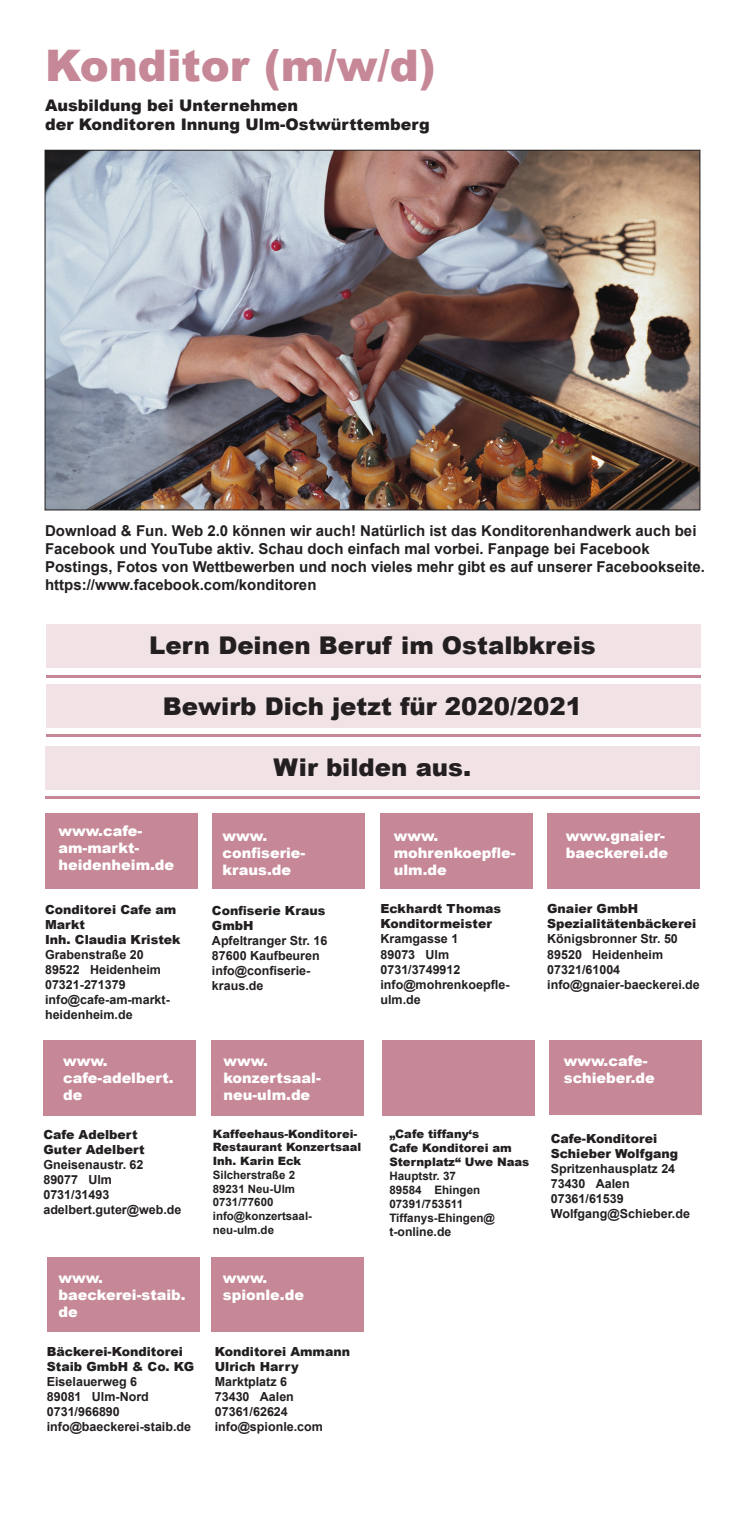
<style>
.page{position:relative;width:745px;height:1517px;background:#fff}
.page>*{position:absolute;margin:0;border:0;box-sizing:border-box;transform-origin:0 0}
.t1{font:900 43.5px "Arial";color:#c68897}
.t2{font:900 24.38px "Arial";color:#231f20}
.t3{font:900 16px "Arial";color:#231f20}
.t4{font:700 15px "Arial";color:#231f20}
.t5{font:900 14.5px/17.4px "Arial";color:#fff}
.t6{font:700 12.5px/15px "Arial";color:#231f20}
.t7{font:900 12.5px/15px "Arial";color:#231f20}
.t8{font:700 12.25px "Arial";color:#231f20}
.t9{font:700 11.62px/14px "Arial";color:#231f20}
.t10{font:900 11.62px/14px "Arial";color:#231f20}
.t11{font:700 11.5px "Arial";color:#231f20}
.t12{font:900 11.5px "Arial";color:#231f20}
</style>
<div class="page">
<div style="left:46px;top:624px;width:654px;height:44px;background:#f1e3e5"></div>
<div style="left:46px;top:684px;width:654px;height:44px;background:#f1e3e5"></div>
<div style="left:45px;top:813px;width:152px;height:75px;background:#c68897"></div>
<div style="left:212px;top:813px;width:153px;height:75px;background:#c68897"></div>
<div style="left:380px;top:813px;width:152px;height:75px;background:#c68897"></div>
<div style="left:547px;top:813px;width:152px;height:75px;background:#c68897"></div>
<hr style="left:46px;top:675px;width:654px;height:3px;background:#c68897">
<hr style="left:46px;top:734px;width:654px;height:3px;background:#c68897">
<div style="left:45px;top:745px;width:654px;height:44px;background:#f1e3e5"></div>
<hr style="left:45px;top:796px;width:654px;height:2px;background:#c68897">
<img style="left:47px;top:152px;width:650px;height:356px">
<div style="left:43px;top:1040px;width:153px;height:75px;background:#c68897"></div>
<div style="left:211px;top:1040px;width:152px;height:75px;background:#c68897"></div>
<div style="left:382px;top:1040px;width:152px;height:75px;background:#c68897"></div>
<div style="left:47px;top:1257px;width:152px;height:75px;background:#c68897"></div>
<div style="left:211px;top:1257px;width:152px;height:75px;background:#c68897"></div>
<div style="left:549px;top:1040px;width:152px;height:75px;background:#c68897"></div>
<p class="t1" style="left:45px;top:34px;width:392px">Konditor (m/w/d)</p>
<p class="t3" style="left:45px;top:94px;width:254px">Ausbildung bei Unternehmen</p>
<p class="t3" style="left:45px;top:113px;width:386px">der Konditoren Innung Ulm-Ostwürttemberg</p>
<p class="t4" style="left:45px;top:521px;width:652px">Download &amp; Fun. Web 2.0 können wir auch! Natürlich ist das Konditorenhandwerk auch bei</p>
<p class="t4" style="left:45px;top:539px;width:606px">Facebook und YouTube aktiv. Schau doch einfach mal vorbei. Fanpage bei Facebook</p>
<p class="t4" style="left:45px;top:557px;width:661px">Postings, Fotos von Wettbewerben und noch vieles mehr gibt es auf unserer Facebookseite.</p>
<p class="t4" style="left:45px;top:575px;width:273px">https://www.facebook.com/konditoren</p>
<p class="t2" style="left:149px;top:628px;width:447px">Lern Deinen Beruf im Ostalbkreis</p>
<p class="t2" style="left:163px;top:688px;width:420px">Bewirb Dich jetzt für 2020/2021</p>
<p class="t2" style="left:273px;top:750px;width:199px">Wir bilden aus.</p>
<p class="t5" style="left:58px;top:821px;width:85px">www.cafe-</p>
<p class="t5" style="left:58px;top:839px;width:82px">am-markt-</p>
<p class="t5" style="left:58px;top:856px;width:117px">heidenheim.de</p>
<p class="t7" style="left:45px;top:902px;width:133px">Conditorei Cafe am<br>Markt</p>
<p class="t7" style="left:45px;top:932px;width:137px">Inh. Claudia Kristek</p>
<p class="t6" style="left:45px;top:948px;width:117px">Grabenstraße 20<br>89522 Heidenheim<br>07321-271379</p>
<p class="t6" style="left:45px;top:993px;width:126px">info@cafe-am-markt-</p>
<p class="t6" style="left:45px;top:1008px;width:89px">heidenheim.de</p>
<p class="t5" style="left:63px;top:1051px;width:46px">www.</p>
<p class="t5" style="left:63px;top:1068px;width:112px">cafe-adelbert. de</p>
<p class="t7" style="left:43px;top:1126px;width:96px">Cafe Adelbert</p>
<p class="t7" style="left:43px;top:1141px;width:103px">Guter Adelbert</p>
<p class="t6" style="left:43px;top:1157px;width:102px">Gneisenaustr. 62</p>
<p class="t6" style="left:43px;top:1172px;width:70px">89077 Ulm</p>
<p class="t6" style="left:43px;top:1187px;width:68px">0731/31493</p>
<p class="t6" style="left:43px;top:1202px;width:139px">adelbert.guter@web.de</p>
<p class="t5" style="left:58px;top:1268px;width:46px">www.</p>
<p class="t5" style="left:58px;top:1285px;width:129px">baeckerei-staib. de</p>
<p class="t7" style="left:47px;top:1344px;width:138px">Bäckerei-Konditorei</p>
<p class="t7" style="left:47px;top:1359px;width:149px">Staib GmbH &amp; Co. KG</p>
<p class="t6" style="left:47px;top:1374px;width:103px">Eiselauerweg 6<br>89081 Ulm-Nord<br>0731/966890</p>
<p class="t6" style="left:47px;top:1419px;width:146px">info@baeckerei-staib.de</p>
<p class="t5" style="left:222px;top:826px;width:46px">www.</p>
<p class="t5" style="left:222px;top:843px;width:84px">confiserie-</p>
<p class="t5" style="left:222px;top:861px;width:70px">kraus.de</p>
<p class="t7" style="left:212px;top:902px;width:115px">Confiserie Kraus<br>GmbH</p>
<p class="t6" style="left:212px;top:933px;width:117px">Apfeltranger Str. 16<br>87600 Kaufbeuren info@confiserie-</p>
<p class="t6" style="left:212px;top:978px;width:53px">kraus.de</p>
<p class="t5" style="left:223px;top:1051px;width:46px">www.</p>
<p class="t5" style="left:223px;top:1068px;width:99px">konzertsaal-</p>
<p class="t5" style="left:223px;top:1086px;width:88px">neu-ulm.de</p>
<p class="t12" style="left:213px;top:1125px;width:146px">Kaffeehaus-Konditorei-</p>
<p class="t12" style="left:213px;top:1139px;width:150px">Restaurant Konzertsaal</p>
<p class="t12" style="left:213px;top:1152px;width:90px">Inh. Karin Eck</p>
<p class="t11" style="left:213px;top:1167px;width:84px">Silcherstraße 2</p>
<p class="t11" style="left:213px;top:1181px;width:84px">89231 Neu-Ulm</p>
<p class="t11" style="left:213px;top:1194px;width:62px">0731/77600</p>
<p class="t11" style="left:213px;top:1208px;width:101px">info@konzertsaal-</p>
<p class="t11" style="left:213px;top:1222px;width:63px">neu-ulm.de</p>
<p class="t5" style="left:223px;top:1268px;width:46px">www.</p>
<p class="t5" style="left:223px;top:1285px;width:83px">spionle.de</p>
<p class="t7" style="left:215px;top:1344px;width:137px">Konditorei Ammann</p>
<p class="t7" style="left:215px;top:1359px;width:85px">Ulrich Harry</p>
<p class="t6" style="left:215px;top:1374px;width:74px">Marktplatz 6</p>
<p class="t6" style="left:215px;top:1389px;width:81px">73430 Aalen<br>07361/62624</p>
<p class="t6" style="left:215px;top:1419px;width:110px">info@spionle.com</p>
<p class="t5" style="left:393px;top:826px;width:46px">www.</p>
<p class="t5" style="left:393px;top:843px;width:123px">mohrenkoepfle-</p>
<p class="t5" style="left:393px;top:861px;width:54px">ulm.de</p>
<p class="t7" style="left:380px;top:901px;width:122px">Eckhardt Thomas</p>
<p class="t7" style="left:380px;top:916px;width:113px">Konditormeister</p>
<p class="t6" style="left:380px;top:932px;width:79px">Kramgasse 1</p>
<p class="t6" style="left:380px;top:947px;width:81px">89073 Ulm<br>0731/3749912</p>
<p class="t6" style="left:380px;top:977px;width:130px">info@mohrenkoepfle-</p>
<p class="t6" style="left:380px;top:992px;width:42px">ulm.de</p>
<p class="t5" style="left:565px;top:826px;width:101px">www.gnaier-</p>
<p class="t5" style="left:565px;top:843px;width:104px">baeckerei.de</p>
<p class="t7" style="left:547px;top:901px;width:150px">Gnaier GmbH<br>Spezialitätenbäckerei</p>
<p class="t6" style="left:547px;top:932px;width:132px">Königsbronner Str. 50</p>
<p class="t6" style="left:547px;top:947px;width:117px">89520 Heidenheim<br>07321/61004</p>
<p class="t6" style="left:547px;top:977px;width:154px">info@gnaier-baeckerei.de</p>
<p class="t10" style="left:389px;top:1126px;width:141px">„Cafe tiffany‘s<br>Cafe Konditorei am<br>Sternplatz“ Uwe Naas</p>
<p class="t9" style="left:389px;top:1169px;width:68px">Hauptstr. 37</p>
<p class="t9" style="left:389px;top:1183px;width:92px">89584 Ehingen<br>07391/753511</p>
<p class="t9" style="left:389px;top:1210px;width:107px">Tiffanys-Ehingen@</p>
<p class="t8" style="left:389px;top:1223px;width:63px">t-online.de</p>
<p class="t5" style="left:563px;top:1051px;width:92px">www.cafe&shy;schieber.de</p>
<p class="t7" style="left:550px;top:1130px;width:108px">Cafe-Konditorei</p>
<p class="t7" style="left:550px;top:1145px;width:129px">Schieber Wolfgang</p>
<p class="t6" style="left:550px;top:1161px;width:126px">Spritzenhausplatz 24</p>
<p class="t6" style="left:550px;top:1176px;width:81px">73430 Aalen<br>07361/61539</p>
<p class="t6" style="left:550px;top:1206px;width:141px">Wolfgang@Schieber.de</p>
</div>
